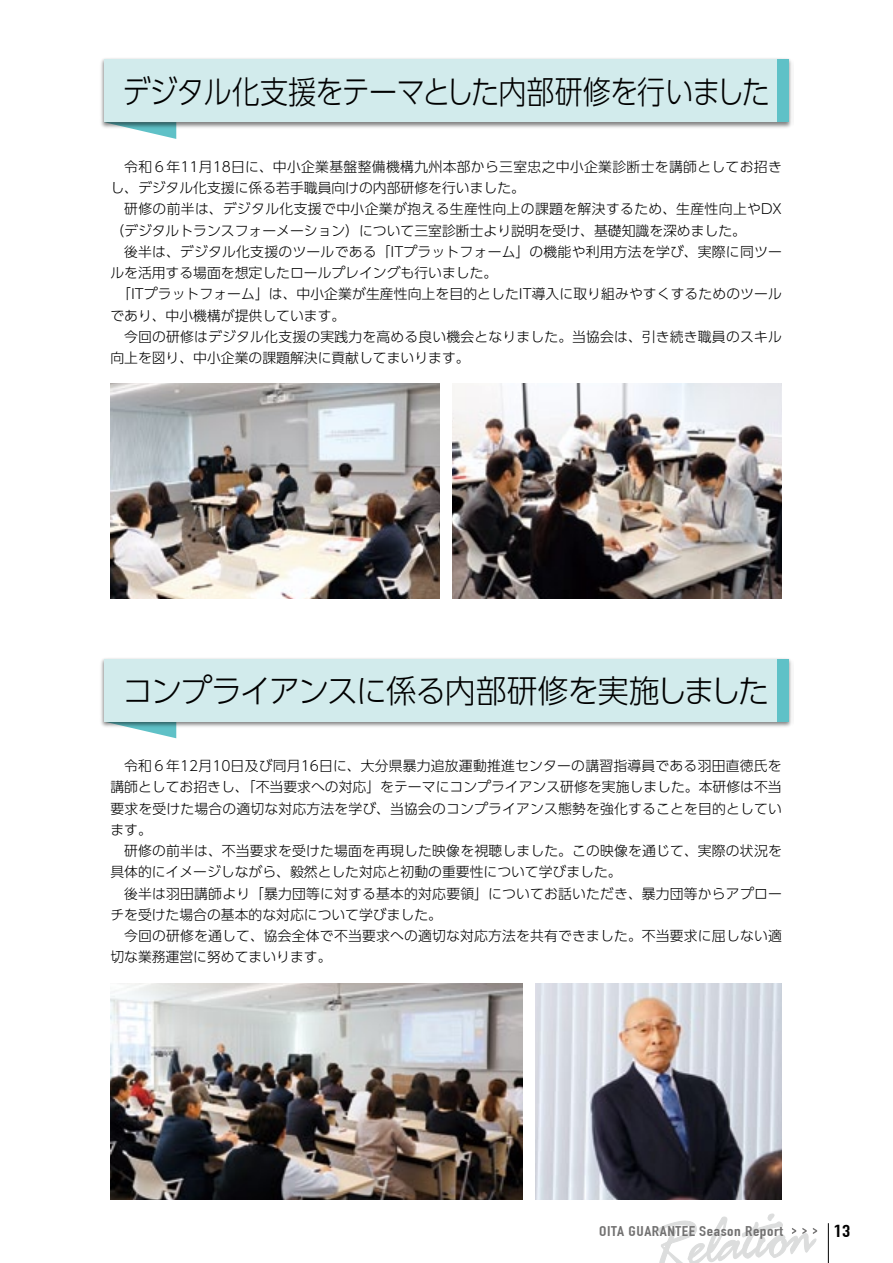
<style>
.page{position:relative;width:893px;height:1263px;background:#fff}
.page>*{position:absolute;margin:0;border:0;box-sizing:border-box;transform-origin:0 0}
.t1{font:300 31.95px "UD Shin Go Pro";letter-spacing:-.035em;color:#000;scale:.88 1}
.t2{font:300 31.95px "UD Shin Go Pro";letter-spacing:-.055em;color:#000}
.t3{font:700 16.95px "DIN Condensed";color:#000;scale:1.29 1}
.t4{font:300 13.8px/21.3px "UD Shin Go Pro";letter-spacing:.015em;color:#000}
.t5{font:700 13.8px "DIN Condensed";letter-spacing:.03em;color:#727171;scale:1.25 1}
</style>
<div class="page">
<svg style="left:132px;top:728px;width:44px;height:10px"></svg>
<img style="left:101px;top:658px;width:691px;height:70px">
<div style="left:104px;top:659px;width:684px;height:62px;background:#d2ebec"></div>
<div style="left:777px;top:659px;width:12px;height:62px;background:#5fc1c7"></div>
<svg style="left:134px;top:129px;width:42px;height:10px"></svg>
<img style="left:101px;top:58px;width:691px;height:71px">
<div style="left:104px;top:59px;width:684px;height:63px;background:#d2ebec"></div>
<div style="left:777px;top:59px;width:12px;height:63px;background:#5fc1c7"></div>
<img style="left:110px;top:383px;width:330px;height:215px">
<img style="left:453px;top:383px;width:329px;height:216px">
<img style="left:110px;top:984px;width:413px;height:215px">
<img style="left:535px;top:984px;width:247px;height:215px">
<svg style="left:658px;top:1214px;width:159px;height:49px"></svg>
<hr style="left:828px;top:1223px;width:1px;height:40px;background:#000">
<h1 class="t1" style="left:122px;top:66px;width:737px">デジタル化支援をテーマとした内部研修を行いました</h1>
<p class="t4" style="left:110px;top:155px;width:673px">　令和６年11月18日に、中小企業基盤整備機構九州本部から三室忠之中小企業診断士を講師としてお招きし、デジタル化支援に係る若手職員向けの内部研修を行いました。<br>　研修の前半は、デジタル化支援で中小企業が抱える生産性向上の課題を解決するため、生産性向上やDX（デジタルトランスフォーメーション）について三室診断士より説明を受け、基礎知識を深めました。<br>　後半は、デジタル化支援のツールである「ITプラットフォーム」の機能や利用方法を学び、実際に同ツールを活用する場面を想定したロールプレイングも行いました。<br>　「ITプラットフォーム」は、中小企業が生産性向上を目的としたIT導入に取り組みやすくするためのツールであり、中小機構が提供しています。<br>　今回の研修はデジタル化支援の実践力を高める良い機会となりました。当協会は、引き続き職員のスキル向上を図り、中小企業の課題解決に貢献してまいります。</p>
<h1 class="t2" style="left:122px;top:665px;width:648px">コンプライアンスに係る内部研修を実施しました</h1>
<p class="t4" style="left:110px;top:755px;width:673px">　令和６年12月10日及び同月16日に、大分県暴力追放運動推進センターの講習指導員である羽田直徳氏を講師としてお招きし、「不当要求への対応」をテーマにコンプライアンス研修を実施しました。本研修は不当要求を受けた場合の適切な対応方法を学び、当協会のコンプライアンス態勢を強化することを目的としています。<br>　研修の前半は、不当要求を受けた場面を再現した映像を視聴しました。この映像を通じて、実際の状況を具体的にイメージしながら、毅然とした対応と初動の重要性について学びました。<br>　後半は羽田講師より「暴力団等に対する基本的対応要領」についてお話いただき、暴力団等からアプローチを受けた場合の基本的な対応について学びました。<br>　今回の研修を通して、協会全体で不当要求への適切な対応方法を共有できました。不当要求に屈しない適切な業務運営に努めてまいります。</p>
<p class="t5" style="left:599px;top:1223px;width:149px">OITA GUARANTEE Season Report</p>
<p class="t3" style="left:834px;top:1221px;width:14px">13</p>
</div>
